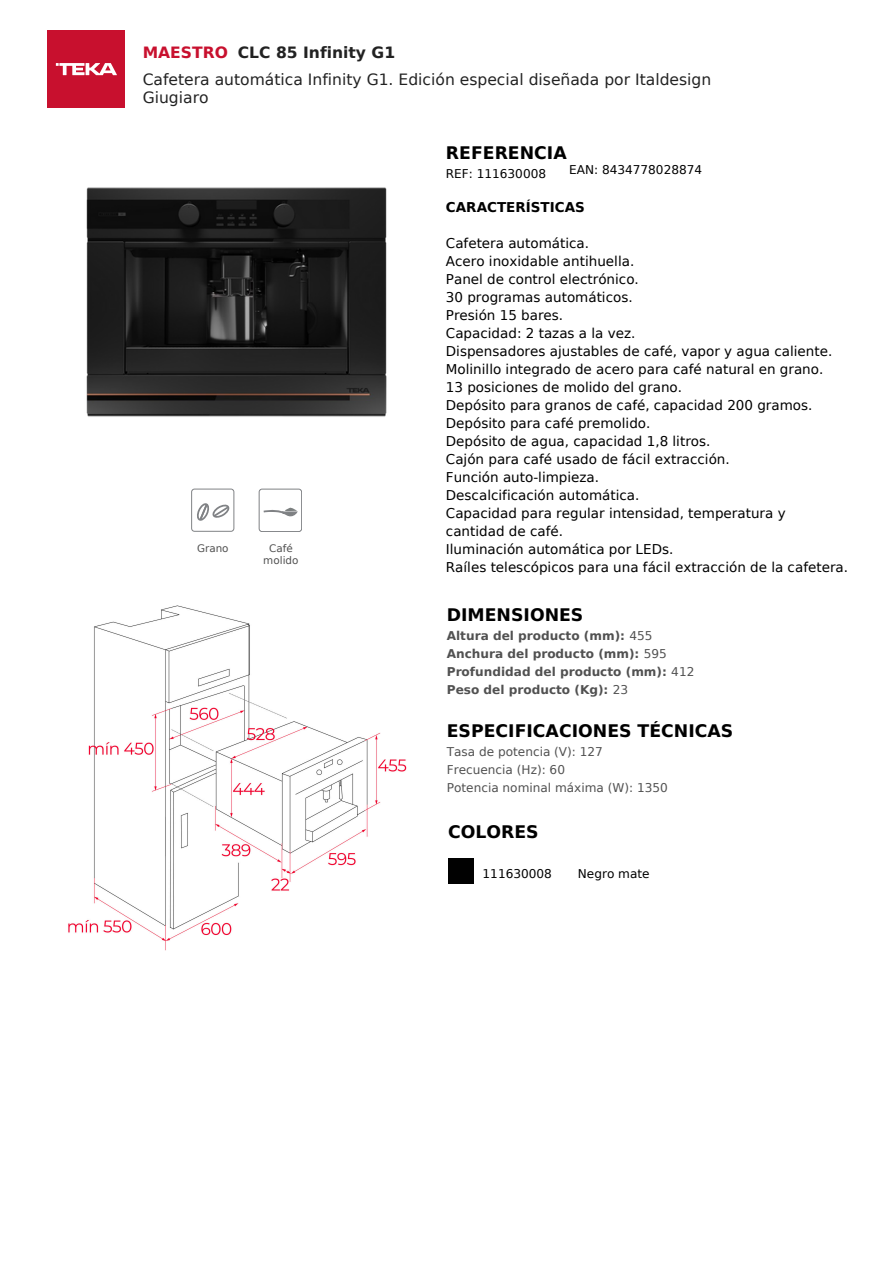
<style>
.page{position:relative;width:894px;height:1264px;background:#fff}
.page>*{position:absolute;margin:0;border:0;box-sizing:border-box;transform-origin:0 0}
.t1{font:700 17.25px "DejaVu Sans";color:#000}
.t2{font:15.6px/27px "DejaVu Sans";color:#222}
.t3{font:13.5px/18px "DejaVu Sans";color:#000}
.t4{font:700 13.5px "DejaVu Sans";color:#000}
.t5{font:700 12.15px/18px "DejaVu Sans";color:#515151}
.t6{font:12.15px/18px "DejaVu Sans";color:#515151}
.t7{font:12.15px "DejaVu Sans";color:#000}
.t8{font:10.35px/11.2px "DejaVu Sans";color:#515151;text-align:center}
.s1{font-weight:700;color:#c8102e}
.s2{font-weight:700}
.s3{font-weight:400}
</style>
<div class="page">
<div style="left:47px;top:30px;width:78px;height:78px;background:#c8102e"></div>
<svg style="left:56px;top:63px;width:61px;height:12px"></svg>
<svg style="left:191px;top:488px;width:43px;height:44px"></svg>
<svg style="left:258px;top:488px;width:44px;height:44px"></svg>
<img style="left:86px;top:187px;width:301px;height:230px">
<img style="left:68px;top:605px;width:339px;height:346px">
<div style="left:448px;top:857px;width:26px;height:26px;background:#010101"></div>
<p class="t2" style="left:143px;top:39px;width:570px"><span class="s1">MAESTRO</span> <span class="s2">CLC 85 Infinity G1<br></span>Cafetera automática Infinity G1. Edición especial diseñada por Italdesign</p>
<p class="t2" style="left:143px;top:84px;width:67px">Giugiaro</p>
<p class="t8" style="left:197px;top:543px;width:33px">Grano</p>
<p class="t8" style="left:263px;top:543px;width:37px">Café molido</p>
<h5 class="t1" style="left:446px;top:143px;width:122px">REFERENCIA</h5>
<h5 class="t7" style="left:446px;top:167px;width:102px">REF: 111630008</h5>
<h6 class="t7" style="left:569px;top:163px;width:134px">EAN: 8434778028874</h6>
<h6 class="t4" style="left:446px;top:199px;width:140px">CARACTERÍSTICAS</h6>
<h1 class="t3" style="left:446px;top:234px;width:388px">Cafetera automática.<br>Acero inoxidable antihuella.<br>Panel de control electrónico.<br>30 programas automáticos.<br>Presión 15 bares.<br>Capacidad: 2 tazas a la vez.<br>Dispensadores ajustables de café, vapor y agua caliente.<br>Molinillo integrado de acero para café natural en grano.<br>13 posiciones de molido del grano.<br>Depósito para granos de café, capacidad 200 gramos.<br>Depósito para café premolido.<br>Depósito de agua, capacidad 1,8 litros.<br>Cajón para café usado de fácil extracción.<br>Función auto-limpieza.<br>Descalcificación automática.<br>Capacidad para regular intensidad, temperatura y cantidad de café.<br>Iluminación automática por LEDs.</h1>
<h6 class="t3" style="left:446px;top:558px;width:403px">Raíles telescópicos para una fácil extracción de la cafetera.</h6>
<h5 class="t1" style="left:446px;top:604px;width:138px">DIMENSIONES</h5>
<h5 class="t5" style="left:446px;top:626px;width:249px">Altura del producto (mm): <span class="s3">455<br></span>Anchura del producto (mm): <span class="s3">595<br></span>Profundidad del producto (mm): <span class="s3">412<br></span>Peso del producto (Kg): <span class="s3">23</span></h5>
<h3 class="t1" style="left:446px;top:720px;width:288px">ESPECIFICACIONES TÉCNICAS</h3>
<h3 class="t6" style="left:446px;top:742px;width:222px">Tasa de potencia (V): 127<br>Frecuencia (Hz): 60<br>Potencia nominal máxima (W): 1350</h3>
<p class="t1" style="left:448px;top:822px;width:92px">COLORES</p>
<h4 class="t7" style="left:482px;top:866px;width:71px">111630008</h4>
<p class="t7" style="left:577px;top:866px;width:73px">Negro mate</p>
</div>
